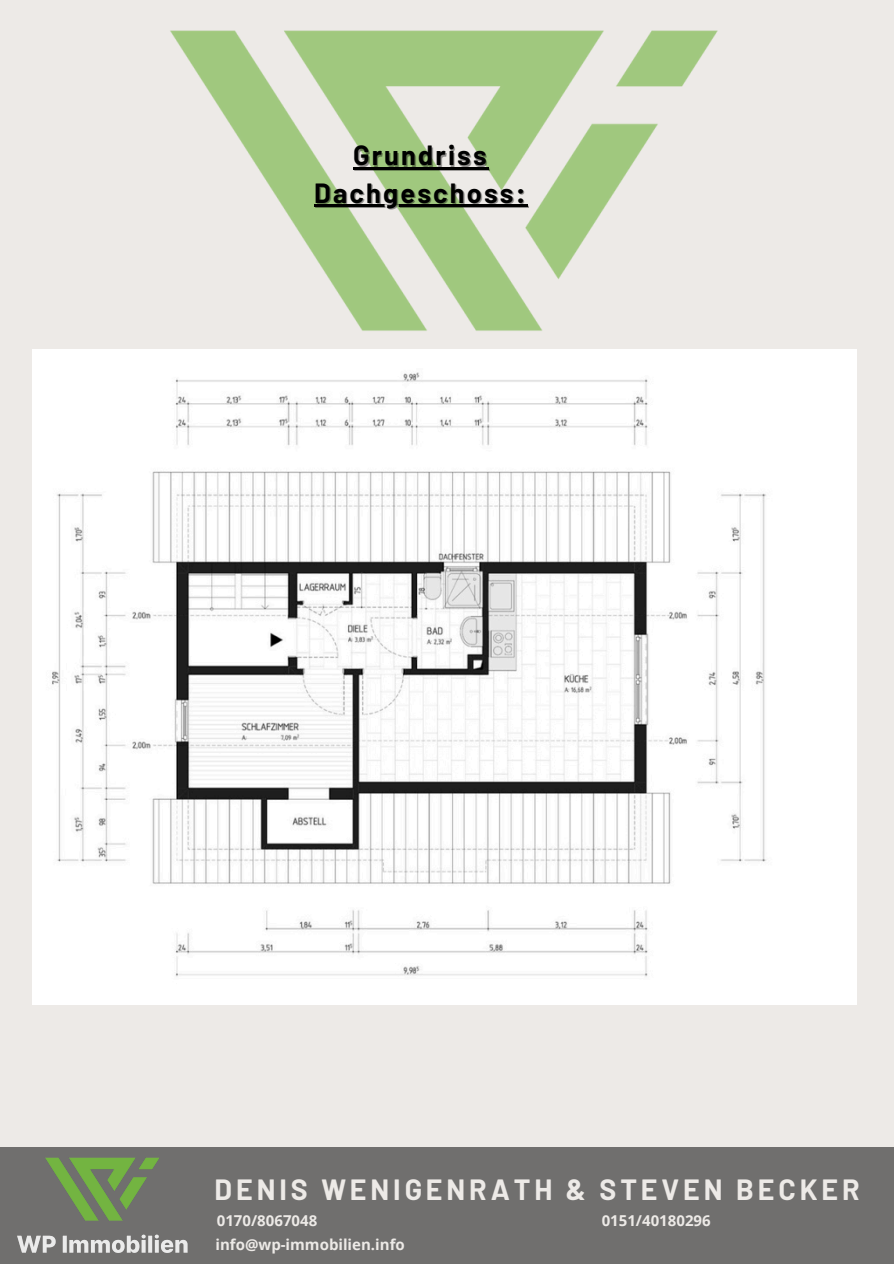
<style>
.page{position:relative;width:894px;height:1264px;background:#fff}
.page>*{position:absolute;margin:0;border:0;box-sizing:border-box;transform-origin:0 0}
.t1{font:700 28.65px "Barlow";letter-spacing:.135em;color:#edeae7}
.t2{font:700 27.15px/37.2px "Barlow";letter-spacing:.08em;color:#000;text-align:center}
.t3{font:700 15px "Open Sans";color:#edeae7}
</style>
<div class="page">
<img style="left:0;top:0;width:893px;height:1146px">
<hr style="left:353px;top:168px;width:135px;height:2px;background:#000">
<hr style="left:314px;top:205px;width:213px;height:2px;background:#000">
<div style="left:0;top:1146px;width:893px;height:117px;background:#706f6e"></div>
<img style="left:17px;top:1157px;width:171px;height:95px">
<h2 class="t2" style="left:314px;top:136px;width:213px">Grundriss<br>Dachgeschoss:</h2>
<h1 class="t1" style="left:214px;top:1171px;width:646px">DENIS WENIGENRATH &amp; STEVEN BECKER</h1>
<p class="t3" style="left:215px;top:1233px;width:191px">info@wp-immobilien.info</p>
<p class="t3" style="left:217px;top:1209px;width:102px">0170/8067048</p>
<p class="t3" style="left:601px;top:1209px;width:110px">0151/40180296</p>
</div>
